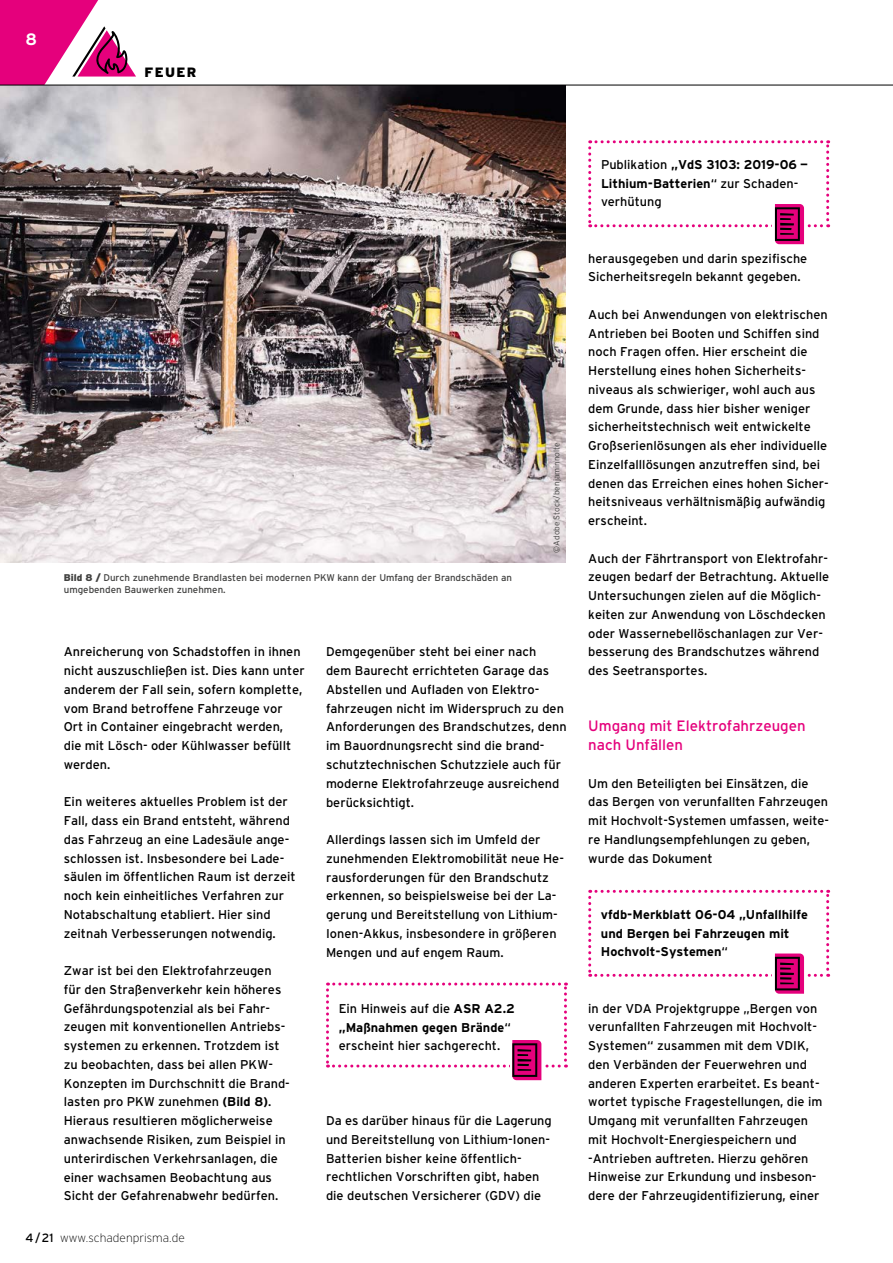
<style>
.page{position:relative;width:893px;height:1263px;background:#fff}
.page>*{position:absolute;margin:0;border:0;box-sizing:border-box;transform-origin:0 0}
.t1{font:700 16.5px "Interstate";color:#fff}
.t2{font:15px/18.8px "Interstate";color:#e5007c}
.t3{font:900 13.5px "Interstate";letter-spacing:.1em;color:#000}
.t4{font:12.75px/18.8px "Interstate";color:#000}
.t5{font:700 12.75px/18.8px "Interstate";color:#000}
.t6{font:200 12px "Interstate";color:#000}
.t7{font:9.75px/11.7px "Interstate";color:#414140}
.t8{font:300 8.25px "Interstate";color:#414140}
.s1{font-weight:900}
.s2{font-weight:700}
.s3{font-weight:400}
</style>
<div class="page">
<img style="left:0;top:86px;width:566px;height:477px">
<hr style="left:0;top:85px;width:893px;height:1px;background:#000">
<svg style="left:0;top:0;width:136px;height:85px"></svg>
<svg style="left:588px;top:890px;width:241px;height:104px"></svg>
<svg style="left:588px;top:140px;width:241px;height:104px"></svg>
<svg style="left:326px;top:982px;width:241px;height:98px"></svg>
<p class="t1" style="left:26px;top:30px;width:13px">8</p>
<p class="t3" style="left:145px;top:64px;width:53px">FEUER</p>
<p class="t7" style="left:64px;top:572px;width:450px"><span class="s1">Bild 8 /</span> Durch zunehmende Brandlasten bei modernen PKW kann der Umfang der Brandschäden an umgebenden Bauwerken zunehmen.</p>
<p class="t8" style="left:552px;top:552px;width:112px;rotate:-90deg">©Adobe Stock/benjaminnolte</p>
<p class="t4" style="left:64px;top:642px;width:242px">Anreicherung von Schadstoffen in ihnen nicht auszuschließen ist. Dies kann unter anderem der Fall sein, sofern komplette, vom Brand betroffene Fahrzeuge vor Ort in Container eingebracht werden,<br>die mit Lösch- oder Kühlwasser befüllt werden.</p>
<p class="t4" style="left:64px;top:792px;width:233px">Ein weiteres aktuelles Problem ist der Fall, dass ein Brand entsteht, während das Fahrzeug an eine Ladesäule ange&shy;schlossen ist. Insbesondere bei Lade&shy;säulen im öffentlichen Raum ist derzeit noch kein einheitliches Verfahren zur Notabschaltung etabliert. Hier sind zeitnah Verbesserungen notwendig.</p>
<p class="t4" style="left:64px;top:961px;width:228px">Zwar ist bei den Elektrofahrzeugen für den Straßenverkehr kein höheres Gefährdungspotenzial als bei Fahr&shy;zeugen mit konventionellen Antriebs&shy;systemen zu erkennen. Trotzdem ist zu beobachten, dass bei allen PKW-Konzepten im Durchschnitt die Brand&shy;lasten pro PKW zunehmen <span class="s2">(Bild 8)</span>.<br>Hieraus resultieren möglicherweise anwachsende Risiken, zum Beispiel in unterirdischen Verkehrsanlagen, die einer wachsamen Beobachtung aus Sicht der Gefahrenabwehr bedürfen.</p>
<p class="t6" style="left:26px;top:1231px;width:161px"><span class="s3">4/21</span> www.schadenprisma.de</p>
<p class="t4" style="left:326px;top:642px;width:242px">Demgegenüber steht bei einer nach<br>dem Baurecht errichteten Garage das Abstellen und Aufladen von Elektro&shy;fahrzeugen nicht im Widerspruch zu den Anforderungen des Brandschutzes, denn im Bauordnungsrecht sind die brand&shy;schutztechnischen Schutzziele auch für moderne Elektrofahrzeuge ausreichend berücksichtigt.</p>
<p class="t4" style="left:326px;top:830px;width:239px">Allerdings lassen sich im Umfeld der zunehmenden Elektromobilität neue He&shy;rausforderungen für den Brandschutz erkennen, so beispielsweise bei der La&shy;gerung und Bereitstellung von Lithium-Ionen-Akkus, insbesondere in größeren Mengen und auf engem Raum.</p>
<p class="t4" style="left:339px;top:999px;width:178px">Ein Hinweis auf die <span class="s2">ASR A2.2 „Maßnahmen gegen Brände</span>“ erscheint hier sachgerecht.</p>
<p class="t4" style="left:326px;top:1111px;width:227px">Da es darüber hinaus für die Lagerung und Bereitstellung von Lithium-Ionen-Batterien bisher keine öffentlich&shy;rechtlichen Vorschriften gibt, haben die deutschen Versicherer (GDV) die</p>
<p class="t5" style="left:601px;top:155px;width:209px"><span class="s3">Publikation</span> „VdS 3103: 2019-06 —<br>Lithium-Batterien<span class="s3">“ zur Schaden&shy;verhütung</span></p>
<p class="t4" style="left:588px;top:249px;width:221px">herausgegeben und darin spezifische<br>Sicherheitsregeln bekannt gegeben.</p>
<p class="t4" style="left:588px;top:305px;width:242px">Auch bei Anwendungen von elektrischen Antrieben bei Booten und Schiffen sind noch Fragen offen. Hier erscheint die Herstellung eines hohen Sicherheits&shy;niveaus als schwieriger, wohl auch aus dem Grunde, dass hier bisher weniger sicherheitstechnisch weit entwickelte Großserienlösungen als eher individuelle Einzelfalllösungen anzutreffen sind, bei denen das Erreichen eines hohen Sicher&shy;heitsniveaus verhältnismäßig aufwändig erscheint.</p>
<p class="t4" style="left:588px;top:549px;width:242px">Auch der Fährtransport von Elektrofahr&shy;zeugen bedarf der Betrachtung. Aktuelle Untersuchungen zielen auf die Möglich&shy;keiten zur Anwendung von Löschdecken oder Wassernebellöschanlagen zur Ver&shy;besserung des Brandschutzes während des Seetransportes.</p>
<p class="t2" style="left:588px;top:716px;width:219px">Umgang mit Elektrofahrzeugen nach Unfällen</p>
<p class="t4" style="left:588px;top:774px;width:242px">Um den Beteiligten bei Einsätzen, die das Bergen von verunfallten Fahrzeugen mit Hochvolt-Systemen umfassen, weite&shy;re Handlungsempfehlungen zu geben, wurde das Dokument</p>
<p class="t5" style="left:601px;top:905px;width:209px">vfdb-Merkblatt 06-04 „Unfallhilfe und Bergen bei Fahrzeugen mit<br>Hochvolt-Systemen<span class="s3">“</span></p>
<p class="t4" style="left:588px;top:999px;width:236px">in der VDA Projektgruppe „Bergen von verunfallten Fahrzeugen mit Hochvolt-Systemen“ zusammen mit dem VDIK, den Verbänden der Feuerwehren und anderen Experten erarbeitet. Es beant&shy;wortet typische Fragestellungen, die im Umgang mit verunfallten Fahrzeugen mit Hochvolt-Energiespeichern und -Antrieben auftreten. Hierzu gehören Hinweise zur Erkundung und insbeson&shy;dere der Fahrzeugidentifizierung, einer</p>
</div>
